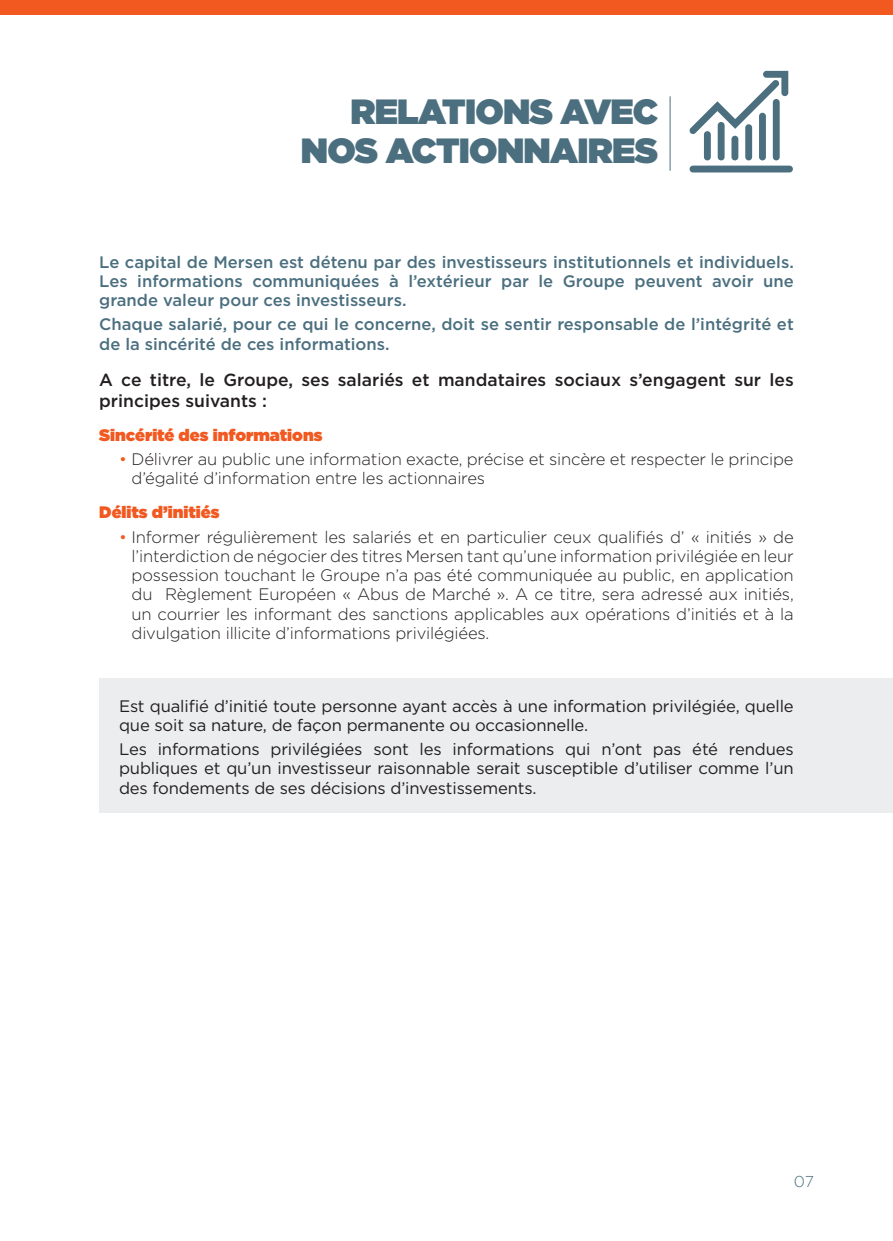
<style>
.page{position:relative;width:893px;height:1241px;background:#fff}
.page>*{position:absolute;margin:0;border:0;box-sizing:border-box;transform-origin:0 0}
.TitreGris{font:900 35px/38.5px "Gotham";letter-spacing:-.02em;color:#4b6f7f;text-align:right}
.TexteAceTitre{font:500 17.5px/21px "Gotham";color:#231f20}
.TexteCorps9{font:300 16.62px/19.2px "Gotham";letter-spacing:-.01em;color:#231f20}
.TexteCorps9-2{font:16.62px/19.2px "Gotham";letter-spacing:-.01em;color:#231f20}
.ChapoGris{font:500 16.62px/19.2px "Gotham";color:#4b6f7f;text-align:justify}
.InterUltraOrange{font:900 16.62px "Gotham";color:#f15921}
.t1{font:300 15.75px "Gotham";color:#4b6f7f}
.s1{color:#f15921}
</style>
<div class="page">
<div style="left:99px;top:677px;width:794px;height:135px;background:#ebedee"></div>
<div style="left:0;top:0;width:893px;height:15px;background:#f15921"></div>
<hr style="left:670px;top:96px;width:1px;height:75px;background:#4b6f7f">
<div style="left:704px;top:131px;width:7px;height:29px;background:#4b6f7f;border-radius:3px"></div>
<div style="left:718px;top:122px;width:7px;height:38px;background:#4b6f7f;border-radius:3px"></div>
<div style="left:731px;top:136px;width:7px;height:24px;background:#4b6f7f;border-radius:3px"></div>
<div style="left:745px;top:124px;width:7px;height:36px;background:#4b6f7f;border-radius:3px"></div>
<div style="left:759px;top:113px;width:7px;height:47px;background:#4b6f7f;border-radius:3px"></div>
<div style="left:773px;top:99px;width:7px;height:61px;background:#4b6f7f;border-radius:3px"></div>
<svg style="left:689px;top:71px;width:99px;height:63px"></svg>
<div style="left:690px;top:165px;width:103px;height:7px;background:#4b6f7f;border-radius:3px"></div>
<p class="TitreGris" style="left:301px;top:92px;width:359px">RELATIONS AVEC<br>NOS ACTIONNAIRES</p>
<p class="ChapoGris" style="left:99px;top:252px;width:696px">Le capital de Mersen est détenu par des investisseurs institutionnels et individuels.<br>Les informations communiquées à l’extérieur par le Groupe peuvent avoir une grande valeur pour ces investisseurs.</p>
<p class="ChapoGris" style="left:99px;top:315px;width:696px">Chaque salarié, pour ce qui le concerne, doit se sentir responsable de l’intégrité et de la sincérité de ces informations.</p>
<p class="TexteAceTitre" style="left:99px;top:368px;width:696px">A ce titre, le Groupe, ses salariés et mandataires sociaux s’engagent sur les principes suivants :</p>
<p class="InterUltraOrange" style="left:99px;top:423px;width:225px">Sincérité des informations</p>
<p class="TexteCorps9" style="left:132px;top:449px;width:664px;text-indent:-12px"><span class="s1">•</span> Délivrer au public une information exacte, précise et sincère et respecter le principe d’égalité d’information entre les actionnaires</p>
<p class="InterUltraOrange" style="left:99px;top:500px;width:122px">Délits d’initiés</p>
<p class="TexteCorps9" style="left:132px;top:526px;width:664px;text-align:justify;text-indent:-12px"><span class="s1">•</span> Informer régulièrement les salariés et en particulier ceux qualifiés d’ « initiés » de l’interdiction de négocier des titres Mersen tant qu’une information privilégiée en leur possession touchant le Groupe n’a pas été communiquée au public, en application du Règlement Européen « Abus de Marché ». A ce titre, sera adressé aux initiés, un courrier les informant des sanctions applicables aux opérations d’initiés et à la divulgation illicite d’informations privilégiées.</p>
<p class="TexteCorps9-2" style="left:119px;top:696px;width:676px">Est qualifié d’initié toute personne ayant accès à une information privilégiée, quelle que soit sa nature, de façon permanente ou occasionnelle.</p>
<p class="TexteCorps9-2" style="left:119px;top:739px;width:676px;text-align:justify">Les informations privilégiées sont les informations qui n’ont pas été rendues publiques et qu’un investisseur raisonnable serait susceptible d’utiliser comme l’un des fondements de ses décisions d’investissements.</p>
<p class="t1" style="left:794px;top:1170px;width:22px">07</p>
</div>
